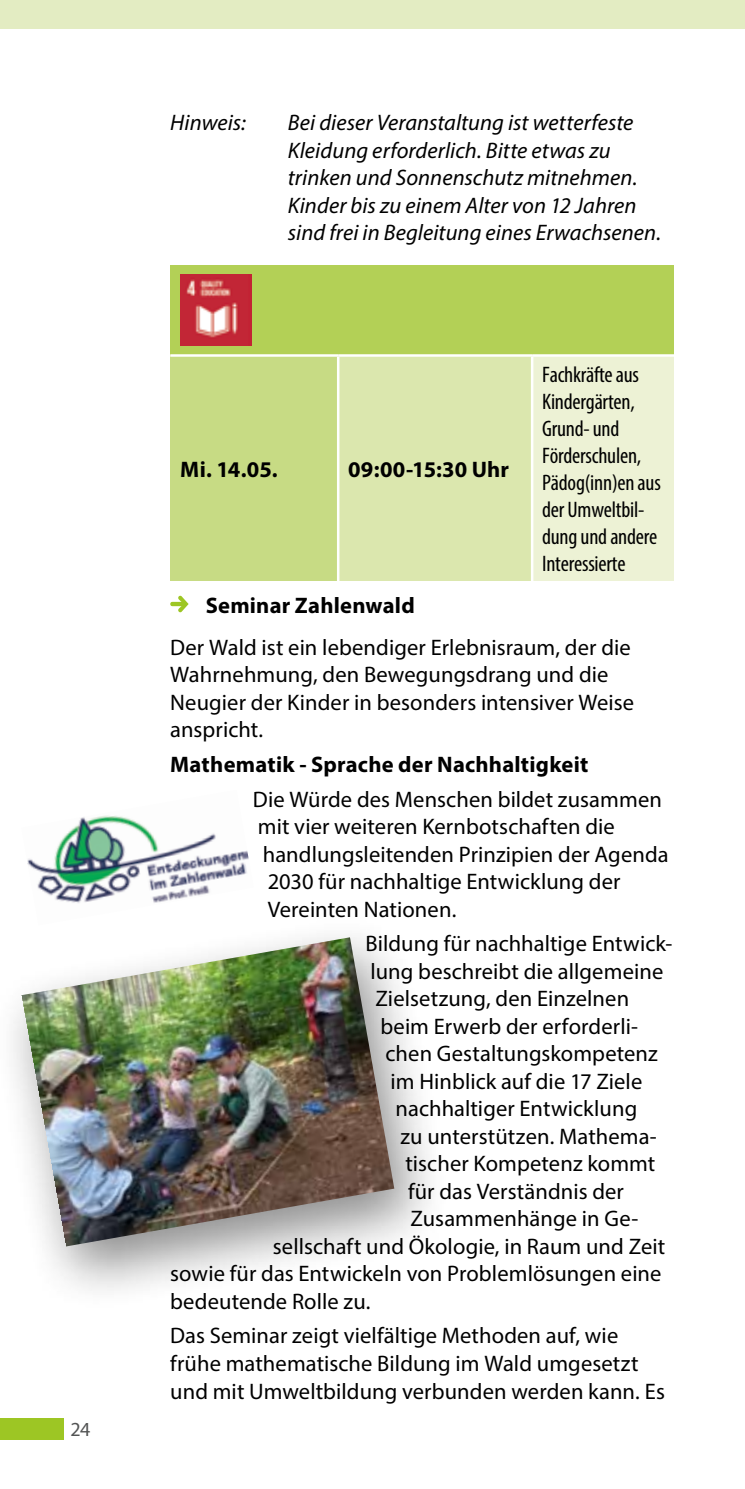
<style>
.page{position:relative;width:745px;height:1489px;background:#fff}
.page>*{position:absolute;margin:0;border:0;box-sizing:border-box;transform-origin:0 0}
.t1{font:22.5px/27.5px "Myriad Pro";letter-spacing:.005em;color:#000}
.t2{font:italic 22.5px/27.5px "Myriad Pro";color:#000}
.t3{font:condensed 22.5px/27px "Myriad Pro";letter-spacing:-.01em;color:#000}
.t4{font:700 22.5px "Myriad Pro";letter-spacing:.01em;color:#000}
.t5{font:20px "Myriad Pro";color:#535454}
</style>
<div class="page">
<div style="left:0;top:1418px;width:64px;height:21px;background:#9dc624"></div>
<div style="left:0;top:0;width:744px;height:28px;background:#e3ecc2"></div>
<div style="left:170px;top:264px;width:503px;height:91px;background:#b3d056"></div>
<div style="left:170px;top:355px;width:168px;height:226px;background:#c7db84"></div>
<div style="left:338px;top:355px;width:193px;height:226px;background:#dbe7ae"></div>
<div style="left:531px;top:355px;width:142px;height:226px;background:#edf2d5"></div>
<hr style="left:337px;top:357px;width:2px;height:224px;background:#fff">
<hr style="left:530px;top:357px;width:3px;height:224px;background:#fff">
<hr style="left:170px;top:354px;width:168px;height:3px;background:#fff">
<hr style="left:338px;top:354px;width:193px;height:3px;background:#fff">
<hr style="left:531px;top:354px;width:142px;height:3px;background:#fff">
<img style="left:180px;top:274px;width:71px;height:71px">
<svg style="left:170px;top:595px;width:18px;height:17px"></svg>
<img style="left:27px;top:815px;width:222px;height:88px">
<div style="left:0;top:913px;width:451px;height:399px;background:#000;opacity:.45"></div>
<img style="left:21px;top:937px;width:373px;height:309px">
<p class="t5" style="left:70px;top:1416px;width:22px">24</p>
<p class="t2" style="left:170px;top:109px;width:77px">Hinweis:</p>
<p class="t2" style="left:288px;top:109px;width:374px">Bei dieser Veranstaltung ist wetterfeste Kleidung erforderlich. Bitte etwas zu trinken und Sonnenschutz mitnehmen.<br>Kinder bis zu einem Alter von 12 Jahren sind frei in Begleitung eines Erwachsenen.</p>
<p class="t4" style="left:180px;top:454px;width:99px">Mi. 14.05.</p>
<p class="t4" style="left:348px;top:454px;width:162px">09:00-15:30 Uhr</p>
<p class="t3" style="left:541px;top:361px;width:120px">Fachkräfte aus<br>Kindergärten,<br>Grund- und<br>Förderschulen,<br>Pädog(inn)en aus der Umweltbil&shy;dung und andere<br>Interessierte</p>
<p class="t4" style="left:206px;top:591px;width:210px">Seminar Zahlenwald</p>
<p class="t1" style="left:170px;top:633px;width:465px">Der Wald ist ein lebendiger Erlebnisraum, der die Wahrnehmung, den Bewegungsdrang und die Neugier der Kinder in besonders intensiver Weise anspricht.</p>
<p class="t4" style="left:170px;top:749px;width:419px">Mathematik - Sprache der Nachhaltigkeit</p>
<p class="t1" style="left:253px;top:785px;width:410px">Die Würde des Menschen bildet zusammen</p>
<p class="t1" style="left:258px;top:812px;width:358px">mit vier weiteren Kernbotschaften die</p>
<p class="t1" style="left:263px;top:840px;width:407px">handlungsleitenden Prinzipien der Agenda</p>
<p class="t1" style="left:268px;top:867px;width:354px">2030 für nachhaltige Entwicklung der</p>
<p class="t1" style="left:268px;top:895px;width:190px">Vereinten Nationen.</p>
<p class="t1" style="left:365px;top:929px;width:308px">Bildung für nachhaltige Entwick-</p>
<p class="t1" style="left:370px;top:957px;width:294px">lung beschreibt die allgemeine</p>
<p class="t1" style="left:375px;top:984px;width:255px">Zielsetzung, den Einzelnen</p>
<p class="t1" style="left:380px;top:1012px;width:259px">beim Erwerb der erforderli-</p>
<p class="t1" style="left:385px;top:1039px;width:274px">chen Gestaltungskompetenz</p>
<p class="t1" style="left:390px;top:1067px;width:253px">im Hinblick auf die 17 Ziele</p>
<p class="t1" style="left:395px;top:1094px;width:243px">nachhaltiger Entwicklung</p>
<p class="t1" style="left:400px;top:1122px;width:258px">zu unterstützen. Mathema-</p>
<p class="t1" style="left:405px;top:1149px;width:251px">tischer Kompetenz kommt</p>
<p class="t1" style="left:408px;top:1177px;width:217px">für das Verständnis der</p>
<p class="t1" style="left:410px;top:1204px;width:229px">Zusammenhänge in Ge-</p>
<p class="t1" style="left:273px;top:1232px;width:393px">sellschaft und Ökologie, in Raum und Zeit</p>
<p class="t1" style="left:170px;top:1259px;width:492px">sowie für das Entwickeln von Problemlösungen eine</p>
<p class="t1" style="left:170px;top:1287px;width:202px">bedeutende Rolle zu.</p>
<p class="t1" style="left:170px;top:1321px;width:496px">Das Seminar zeigt vielfältige Methoden auf, wie frühe mathematische Bildung im Wald umgesetzt und mit Umweltbildung verbunden werden kann. Es</p>
</div>
